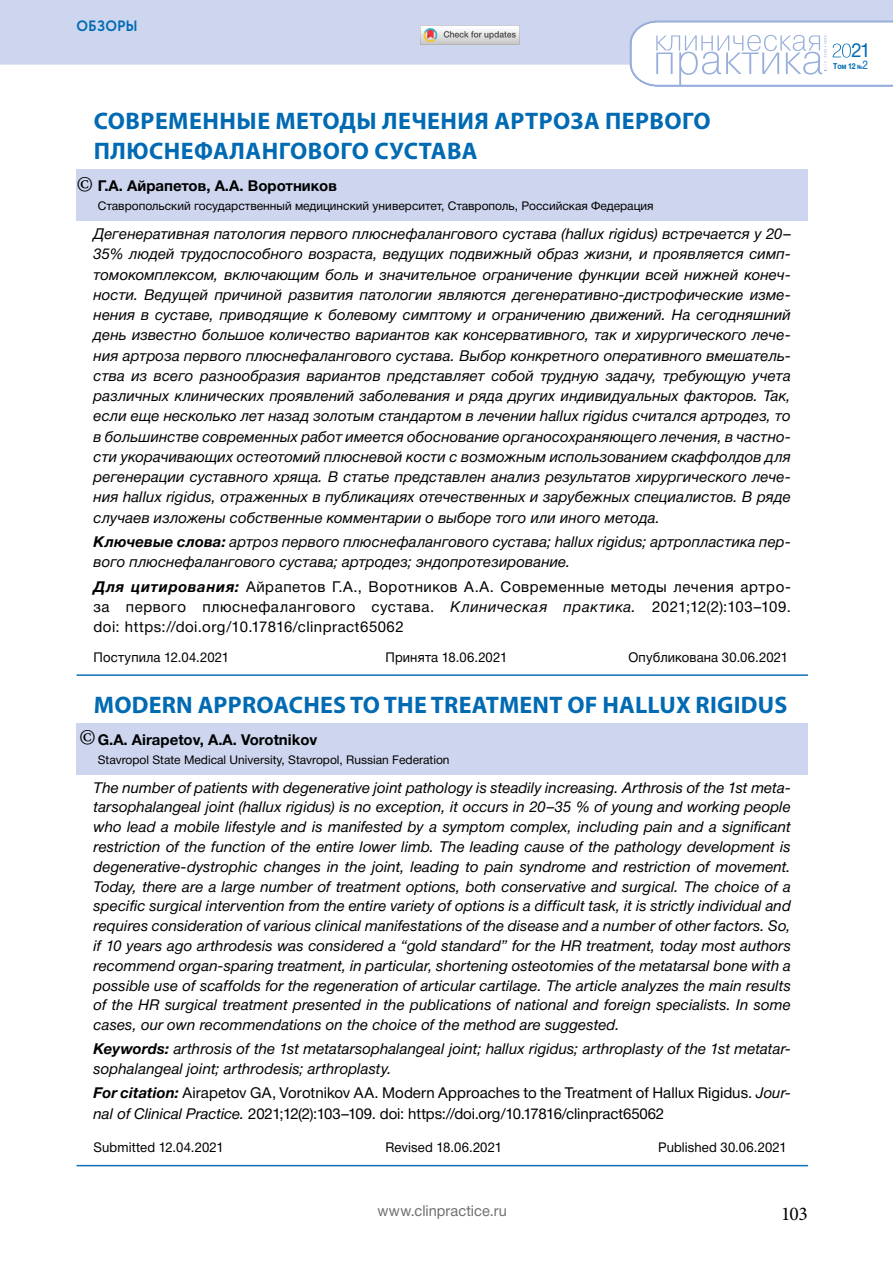
<style>
.page{position:relative;width:893px;height:1263px;background:#fff}
.page>*{position:absolute;margin:0;border:0;box-sizing:border-box;transform-origin:0 0}
.t1{font:700 24px/30px "Myriad Pro";letter-spacing:.01em;color:#006ab3}
.t2{font:24px "Minion Pro";color:#000}
.t3{font:19.5px "Minion Pro";color:#000}
.t4{font:19.5px "Helvetica Neue Cyr";color:#016ab3;scale:.95 1}
.t5{font:italic 15px/20.2px "Helvetica Neue Cyr";letter-spacing:.005em;color:#000;text-align:justify}
.t6{font:15px/20.2px "Helvetica Neue Cyr";letter-spacing:.005em;color:#000;text-align:justify}
.t7{font:700 15px "Helvetica Neue Cyr";color:#000}
.t8{font:15px "Helvetica Neue Cyr";letter-spacing:.005em;color:#706f6f}
.t9{font:700 15px "Circe";letter-spacing:-.005em;color:#016ab3;scale:.95 1}
.t10{font:13.5px "Helvetica Neue Cyr";letter-spacing:.01em;color:#000}
.t11{font:12px "Helvetica Neue Cyr";color:#000}
.t12{font:700 8.25px "Helvetica Neue Cyr";color:#016ab3;scale:.85 1}
.s1{font-weight:700}
.s2{font-weight:700;font-style:italic}
.s3{font-style:italic}
.s4{font-size:6px}
.s5{font-weight:400;font-size:12px}
</style>
<div class="page">
<div style="left:0;top:0;width:893px;height:65px;background:#cdd6ee"></div>
<svg style="left:629px;top:20px;width:264px;height:67px"></svg>
<div style="left:77px;top:724px;width:731px;height:51px;background:#cdd6ee"></div>
<div style="left:77px;top:169px;width:731px;height:51px;background:#cdd6ee"></div>
<hr style="left:77px;top:674px;width:731px;height:2px;background:#0f70b7">
<hr style="left:77px;top:1165px;width:731px;height:1px;background:#0f70b7">
<img style="left:420px;top:26px;width:99px;height:19px">
<p class="t9" style="left:77px;top:16px;width:66px">ОБЗОРЫ</p>
<h1 class="t1" style="left:94px;top:105px;width:618px">СОВРЕМЕННЫЕ МЕТОДЫ ЛЕЧЕНИЯ АРТРОЗА ПЕРВОГО<br>ПЛЮСНЕФАЛАНГОВОГО СУСТАВА</h1>
<p class="t7" style="left:98px;top:177px;width:241px">Г.А. Айрапетов, А.А. Воротников</p>
<p class="t11" style="left:98px;top:200px;width:557px">Ставропольский государственный медицинский университет, Ставрополь, Российская Федерация</p>
<p class="t5" style="left:94px;top:224px;width:699px">Дегенеративная патология первого плюснефалангового сустава (hallux rigidus) встречается у 20– 35% людей трудоспособного возраста, ведущих подвижный образ жизни, и проявляется симп&shy;томокомплексом, включающим боль и значительное ограничение функции всей нижней конеч&shy;ности. Ведущей причиной развития патологии являются дегенеративно-дистрофические изме&shy;нения в суставе, приводящие к болевому симптому и ограничению движений. На сегодняшний день известно большое количество вариантов как консервативного, так и хирургического лече&shy;ния артроза первого плюснефалангового сустава. Выбор конкретного оперативного вмешатель&shy;ства из всего разнообразия вариантов представляет собой трудную задачу, требующую учета различных клинических проявлений заболевания и ряда других индивидуальных факторов. Так, если еще несколько лет назад золотым стандартом в лечении hallux rigidus считался артродез, то в большинстве современных работ имеется обоснование органосохраняющего лечения, в частно&shy;сти укорачивающих остеотомий плюсневой кости с возможным использованием скаффолдов для регенерации суставного хряща. В статье представлен анализ результатов хирургического лече&shy;ния hallux rigidus, отраженных в публикациях отечественных и зарубежных специалистов. В ряде случаев изложены собственные комментарии о выборе того или иного метода.</p>
<p class="t5" style="left:94px;top:532px;width:699px"><span class="s1">Ключевые слова:</span> артроз первого плюснефалангового сустава; hallux rigidus; артропластика пер&shy;вого плюснефалангового сустава; артродез; эндопротезирование.</p>
<p class="t6" style="left:94px;top:577px;width:699px"><span class="s2">Для цитирования:</span> Айрапетов Г.А., Воротников А.А. Современные методы лечения артро&shy;за первого плюснефалангового сустава. <span class="s3">Клиническая практика.</span> 2021;12(2):103–109. doi: https://doi.org/10.17816/clinpract65062</p>
<p class="t10" style="left:94px;top:649px;width:137px">Поступила 12.04.2021</p>
<p class="t10" style="left:386px;top:649px;width:123px">Принята 18.06.2021</p>
<p class="t10" style="left:629px;top:649px;width:161px">Опубликована 30.06.2021</p>
<h1 class="t1" style="left:94px;top:689px;width:695px">MODERN APPROACHES TO THE TREATMENT OF HALLUX RIGIDUS</h1>
<p class="t7" style="left:98px;top:731px;width:221px">G.A. Airapetov, A.A. Vorotnikov</p>
<p class="t11" style="left:98px;top:753px;width:353px">Stavropol State Medical University, Stavropol, Russian Federation</p>
<p class="t5" style="left:94px;top:777px;width:699px;line-height:19.8px">The number of patients with degenerative joint pathology is steadily increasing. Arthrosis of the 1st meta&shy;tarsophalangeal joint (hallux rigidus) is no exception, it occurs in 20–35 % of young and working people who lead a mobile lifestyle and is manifested by a symptom complex, including pain and a significant restriction of the function of the entire lower limb. The leading cause of the pathology development is degenerative-dystrophic changes in the joint, leading to pain syndrome and restriction of movement.<br>Today, there are a large number of treatment options, both conservative and surgical. The choice of a specific surgical intervention from the entire variety of options is a difficult task, it is strictly individual and requires consideration of various clinical manifestations of the disease and a number of other factors. So, if 10 years ago arthrodesis was considered a “gold standard” for the HR treatment, today most authors recommend organ-sparing treatment, in particular, shortening osteotomies of the metatarsal bone with a possible use of scaffolds for the regeneration of articular cartilage. The article analyzes the main results of the HR surgical treatment presented in the publications of national and foreign specialists. In some cases, our own recommendations on the choice of the method are suggested.</p>
<p class="t5" style="left:94px;top:1039px;width:699px;line-height:19.8px"><span class="s1">Keywords:</span> arthrosis of the 1st metatarsophalangeal joint; hallux rigidus; arthroplasty of the 1st metatar&shy;sophalangeal joint; arthrodesis; arthroplasty.</p>
<p class="t6" style="left:94px;top:1082px;width:699px;line-height:20.7px"><span class="s2">For citation:</span> Airapetov GA, Vorotnikov AA. Modern Approaches to the Treatment of Hallux Rigidus. <span class="s3">Jour&shy;nal of Clinical Practice.</span> 2021;12(2):103–109. doi: https://doi.org/10.17816/clinpract65062</p>
<p class="t10" style="left:94px;top:1140px;width:132px">Submitted 12.04.2021</p>
<p class="t10" style="left:386px;top:1140px;width:118px">Revised 18.06.2021</p>
<p class="t10" style="left:658px;top:1140px;width:130px">Published 30.06.2021</p>
<h1 class="t2" style="left:77px;top:168px;width:18px">©</h1>
<h1 class="t2" style="left:79px;top:722px;width:18px">©</h1>
<p class="t8" style="left:377px;top:1203px;width:131px">www.clinpractice.ru</p>
<h2 class="t3" style="left:781px;top:1200px;width:28px">103</h2>
<h2 class="t4" style="left:851px;top:40px;width:22px">21</h2>
<p class="t12" style="left:833px;top:61px;width:43px">Том 12 <span class="s4">№</span><span class="s5">2</span></p>
</div>
